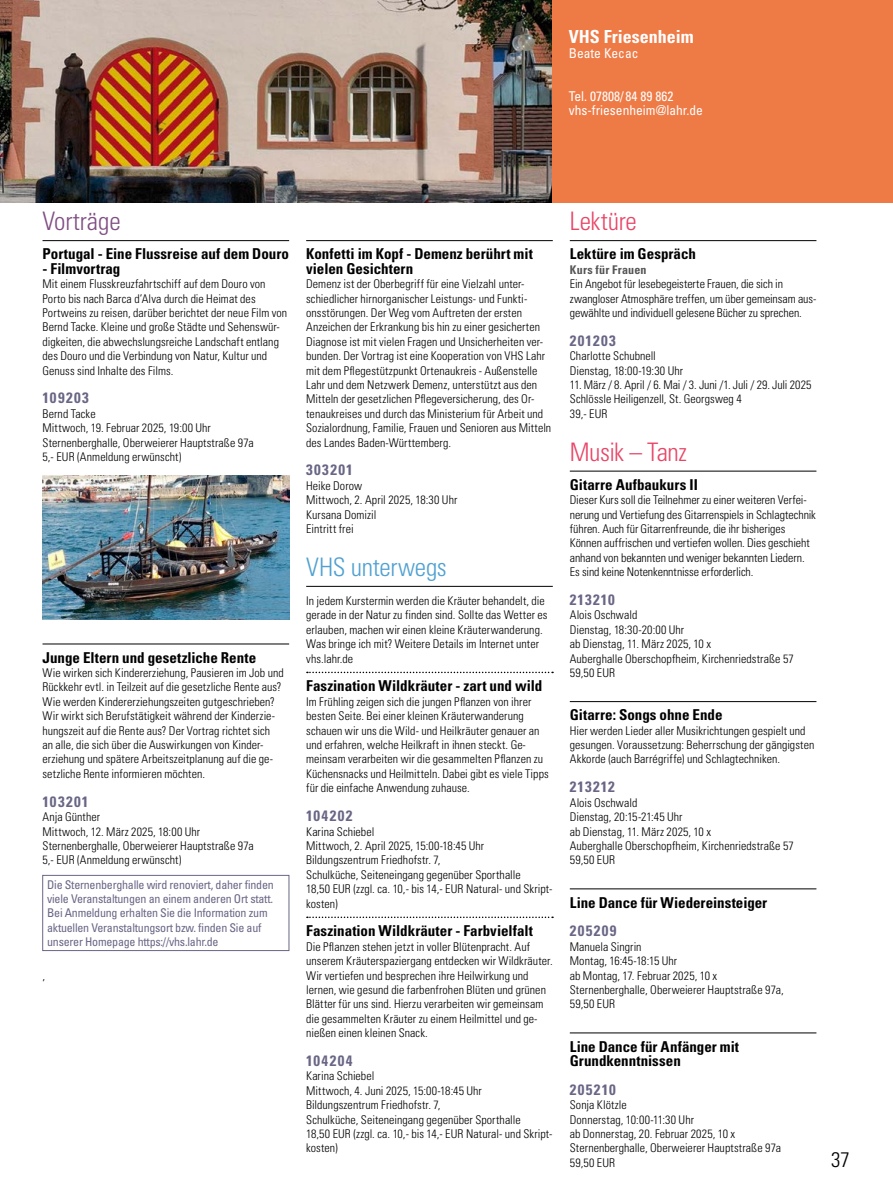
<style>
.page{position:relative;width:893px;height:1191px;background:#fff}
.page>*{position:absolute;margin:0;border:0;box-sizing:border-box;transform-origin:0 0}
.t1{font:300 condensed 25.5px "Univers LT Std";letter-spacing:-.015em;color:#e84667}
.t2{font:300 condensed 25.5px "Univers LT Std";letter-spacing:-.01em;color:#50a1d1}
.t3{font:300 condensed 25.5px "Univers LT Std";color:#804e84}
.t4{font:300 condensed 21px "Univers LT Std";color:#000}
.t5{font:700 condensed 18px "Univers LT Std";color:#fff}
.t6{font:700 condensed 15px/14.4px "Univers LT Std";color:#000}
.t7{font:700 condensed 15px "Univers LT Std";letter-spacing:.09em;color:#696685}
.t8{font:condensed 13.5px/14.4px "Univers LT Std";color:#fff}
.t9{font:300 condensed 12px/14.4px "Univers LT Std";letter-spacing:.005em;color:#000}
.t10{font:condensed 12px/14.4px "Univers LT Std";letter-spacing:-.02em;color:#696685}
.t11{font:700 condensed 12px "Univers LT Std";letter-spacing:.02em;color:#565655}
</style>
<div class="page">
<img style="left:0;top:0;width:553px;height:202px">
<div style="left:553px;top:0;width:340px;height:202px;background:#ee7a46"></div>
<hr style="left:43px;top:240px;width:246px;height:1px;background:#000">
<hr style="left:43px;top:643px;width:246px;height:1px;background:#000">
<img style="left:43px;top:475px;width:246px;height:144px">
<div style="left:43px;top:875px;width:246px;height:75px;border:1px solid #696685"></div>
<hr style="left:306px;top:240px;width:247px;height:1px;background:#000">
<hr style="left:306px;top:586px;width:247px;height:1px;background:#000">
<svg style="left:307px;top:671px;width:246px;height:2px"></svg>
<svg style="left:307px;top:916px;width:246px;height:2px"></svg>
<hr style="left:570px;top:240px;width:246px;height:1px;background:#000">
<hr style="left:570px;top:471px;width:246px;height:1px;background:#000">
<hr style="left:570px;top:701px;width:246px;height:1px;background:#000">
<hr style="left:570px;top:888px;width:246px;height:1px;background:#000">
<hr style="left:570px;top:1032px;width:246px;height:1px;background:#000">
<h3 class="t5" style="left:569px;top:26px;width:126px">VHS Friesenheim</h3>
<p class="t8" style="left:569px;top:45px;width:71px">Beate Kecac</p>
<p class="t8" style="left:569px;top:89px;width:136px">Tel. 07808/ 84 89 862 vhs-friesenheim@lahr.de</p>
<h1 class="t3" style="left:43px;top:206px;width:80px">Vorträge</h1>
<p class="t6" style="left:43px;top:247px;width:248px">Portugal - Eine Flussreise auf dem Douro</p>
<p class="t6" style="left:43px;top:261px;width:79px">- Filmvortrag</p>
<p class="t9" style="left:43px;top:277px;width:246px">Mit einem Flusskreuzfahrtschiff auf dem Douro von Porto bis nach Barca d’Alva durch die Heimat des Portweins zu reisen, darüber berichtet der neue Film von Bernd Tacke. Kleine und große Städte und Sehenswür&shy;digkeiten, die abwechslungsreiche Landschaft entlang des Douro und die Verbindung von Natur, Kultur und Genuss sind Inhalte des Films.</p>
<p class="t7" style="left:43px;top:389px;width:48px">109203</p>
<p class="t9" style="left:43px;top:406px;width:213px">Bernd Tacke<br>Mittwoch, 19. Februar 2025, 19:00 Uhr<br>Sternenberghalle, Oberweierer Hauptstraße 97a<br>5,- EUR (Anmeldung erwünscht)</p>
<p class="t6" style="left:43px;top:650px;width:215px">Junge Eltern und gesetzliche Rente</p>
<p class="t9" style="left:43px;top:665px;width:243px">Wie wirken sich Kindererziehung, Pausieren im Job und Rückkehr evtl. in Teilzeit auf die gesetzliche Rente aus?<br>Wie werden Kindererziehungszeiten gutgeschrieben?<br>Wir wirkt sich Berufstätigkeit während der Kinderzie&shy;hungszeit auf die Rente aus? Der Vortrag richtet sich an alle, die sich über die Auswirkungen von Kinder&shy;erziehung und spätere Arbeitszeitplanung auf die ge&shy;setzliche Rente informieren möchten.</p>
<p class="t7" style="left:43px;top:792px;width:48px">103201</p>
<p class="t9" style="left:43px;top:809px;width:213px">Anja Günther<br>Mittwoch, 12. März 2025, 18:00 Uhr<br>Sternenberghalle, Oberweierer Hauptstraße 97a<br>5,- EUR (Anmeldung erwünscht)</p>
<p class="t10" style="left:47px;top:877px;width:228px">Die Sternenberghalle wird renoviert, daher finden viele Veranstaltungen an einem anderen Ort statt.<br>Bei Anmeldung erhalten Sie die Information zum aktuellen Veranstaltungsort bzw. finden Sie auf unserer Homepage https://vhs.lahr.de</p>
<p class="t9" style="left:43px;top:968px;width:4px">‚</p>
<p class="t6" style="left:306px;top:247px;width:228px">Konfetti im Kopf - Demenz berührt mit vielen Gesichtern</p>
<p class="t9" style="left:306px;top:277px;width:247px">Demenz ist der Oberbegriff für eine Vielzahl unter&shy;schiedlicher hirnorganischer Leistungs- und Funkti&shy;onsstörungen. Der Weg vom Auftreten der ersten Anzeichen der Erkrankung bis hin zu einer gesicherten Diagnose ist mit vielen Fragen und Unsicherheiten ver&shy;bunden. Der Vortrag ist eine Kooperation von VHS Lahr mit dem Pflegestützpunkt Ortenaukreis - Außenstelle Lahr und dem Netzwerk Demenz, unterstützt aus den Mitteln der gesetzlichen Pflegeversicherung, des Or&shy;tenaukreises und durch das Ministerium für Arbeit und Sozialordnung, Familie, Frauen und Senioren aus Mitteln des Landes Baden-Württemberg.</p>
<p class="t7" style="left:306px;top:461px;width:48px">303201</p>
<p class="t9" style="left:306px;top:478px;width:153px">Heike Dorow<br>Mittwoch, 2. April 2025, 18:30 Uhr<br>Kursana Domizil<br>Eintritt frei</p>
<h1 class="t2" style="left:306px;top:552px;width:142px">VHS unterwegs</h1>
<p class="t9" style="left:306px;top:593px;width:243px">In jedem Kurstermin werden die Kräuter behandelt, die gerade in der Natur zu finden sind. Sollte das Wetter es erlauben, machen wir einen kleine Kräuterwanderung.<br>Was bringe ich mit? Weitere Details im Internet unter vhs.lahr.de</p>
<p class="t6" style="left:306px;top:679px;width:238px">Faszination Wildkräuter - zart und wild</p>
<p class="t9" style="left:306px;top:694px;width:244px">Im Frühling zeigen sich die jungen Pflanzen von ihrer besten Seite. Bei einer kleinen Kräuterwanderung schauen wir uns die Wild- und Heilkräuter genauer an und erfahren, welche Heilkraft in ihnen steckt. Ge&shy;meinsam verarbeiten wir die gesammelten Pflanzen zu Küchensnacks und Heilmitteln. Dabei gibt es viele Tipps für die einfache Anwendung zuhause.</p>
<p class="t7" style="left:306px;top:806px;width:48px">104202</p>
<p class="t9" style="left:306px;top:824px;width:248px">Karina Schiebel<br>Mittwoch, 2. April 2025, 15:00-18:45 Uhr Bildungszentrum Friedhofstr. 7,<br>Schulküche, Seiteneingang gegenüber Sporthalle<br>18,50 EUR (zzgl. ca. 10,- bis 14,- EUR Natural- und Skript&shy;kosten)</p>
<p class="t6" style="left:306px;top:923px;width:228px">Faszination Wildkräuter - Farbvielfalt</p>
<p class="t9" style="left:306px;top:939px;width:248px">Die Pflanzen stehen jetzt in voller Blütenpracht. Auf unserem Kräuterspaziergang entdecken wir Wildkräuter.<br>Wir vertiefen und besprechen ihre Heilwirkung und lernen, wie gesund die farbenfrohen Blüten und grünen Blätter für uns sind. Hierzu verarbeiten wir gemeinsam die gesammelten Kräuter zu einem Heilmittel und ge&shy;nießen einen kleinen Snack.</p>
<p class="t7" style="left:306px;top:1051px;width:48px">104204</p>
<p class="t9" style="left:306px;top:1069px;width:248px">Karina Schiebel<br>Mittwoch, 4. Juni 2025, 15:00-18:45 Uhr Bildungszentrum Friedhofstr. 7,<br>Schulküche, Seiteneingang gegenüber Sporthalle<br>18,50 EUR (zzgl. ca. 10,- bis 14,- EUR Natural- und Skript&shy;kosten)</p>
<h1 class="t1" style="left:570px;top:206px;width:69px">Lektüre</h1>
<p class="t6" style="left:570px;top:247px;width:128px">Lektüre im Gespräch</p>
<p class="t11" style="left:570px;top:262px;width:78px">Kurs für Frauen</p>
<p class="t9" style="left:570px;top:277px;width:248px">Ein Angebot für lesebegeisterte Frauen, die sich in zwangloser Atmosphäre treffen, um über gemeinsam aus&shy;gewählte und individuell gelesene Bücher zu sprechen.</p>
<p class="t7" style="left:570px;top:331px;width:47px">201203</p>
<p class="t9" style="left:570px;top:349px;width:115px">Charlotte Schubnell<br>Dienstag, 18:00-19:30 Uhr</p>
<p class="t9" style="left:570px;top:377px;width:243px">11. März / 8. April / 6. Mai / 3. Juni /1. Juli / 29. Juli 2025<br>Schlössle Heiligenzell, St. Georgsweg 4<br>39,- EUR</p>
<h1 class="t1" style="left:570px;top:437px;width:119px">Musik – Tanz</h1>
<p class="t6" style="left:570px;top:477px;width:130px">Gitarre Aufbaukurs II</p>
<p class="t9" style="left:570px;top:493px;width:248px">Dieser Kurs soll die Teilnehmer zu einer weiteren Verfei&shy;nerung und Vertiefung des Gitarrenspiels in Schlagtechnik führen. Auch für Gitarrenfreunde, die ihr bisheriges Können auffrischen und vertiefen wollen. Dies geschieht anhand von bekannten und weniger bekannten Liedern.<br>Es sind keine Notenkenntnisse erforderlich.</p>
<p class="t7" style="left:570px;top:590px;width:47px">213210</p>
<p class="t9" style="left:570px;top:608px;width:226px">Alois Oschwald<br>Dienstag, 18:30-20:00 Uhr<br>ab Dienstag, 11. März 2025, 10 x<br>Auberghalle Oberschopfheim, Kirchenriedstraße 57<br>59,50 EUR</p>
<p class="t6" style="left:570px;top:707px;width:154px">Gitarre: Songs ohne Ende</p>
<p class="t9" style="left:570px;top:723px;width:246px">Hier werden Lieder aller Musikrichtungen gespielt und gesungen. Voraussetzung: Beherrschung der gängigsten<br>Akkorde (auch Barrégriffe) und Schlagtechniken.</p>
<p class="t7" style="left:570px;top:777px;width:47px">213212</p>
<p class="t9" style="left:570px;top:795px;width:226px">Alois Oschwald<br>Dienstag, 20:15-21:45 Uhr<br>ab Dienstag, 11. März 2025, 10 x<br>Auberghalle Oberschopfheim, Kirchenriedstraße 57<br>59,50 EUR</p>
<p class="t6" style="left:570px;top:895px;width:199px">Line Dance für Wiedereinsteiger</p>
<p class="t7" style="left:570px;top:921px;width:48px">205209</p>
<p class="t9" style="left:570px;top:939px;width:215px">Manuela Singrin<br>Montag, 16:45-18:15 Uhr<br>ab Montag, 17. Februar 2025, 10 x<br>Sternenberghalle, Oberweierer Hauptstraße 97a,<br>59,50 EUR</p>
<p class="t6" style="left:570px;top:1039px;width:171px">Line Dance für Anfänger mit<br>Grundkenntnissen</p>
<p class="t7" style="left:570px;top:1080px;width:47px">205210</p>
<p class="t9" style="left:570px;top:1097px;width:213px">Sonja Klötzle<br>Donnerstag, 10:00-11:30 Uhr<br>ab Donnerstag, 20. Februar 2025, 10 x<br>Sternenberghalle, Oberweierer Hauptstraße 97a<br>59,50 EUR</p>
<h2 class="t4" style="left:831px;top:1146px;width:20px">37</h2>
</div>
